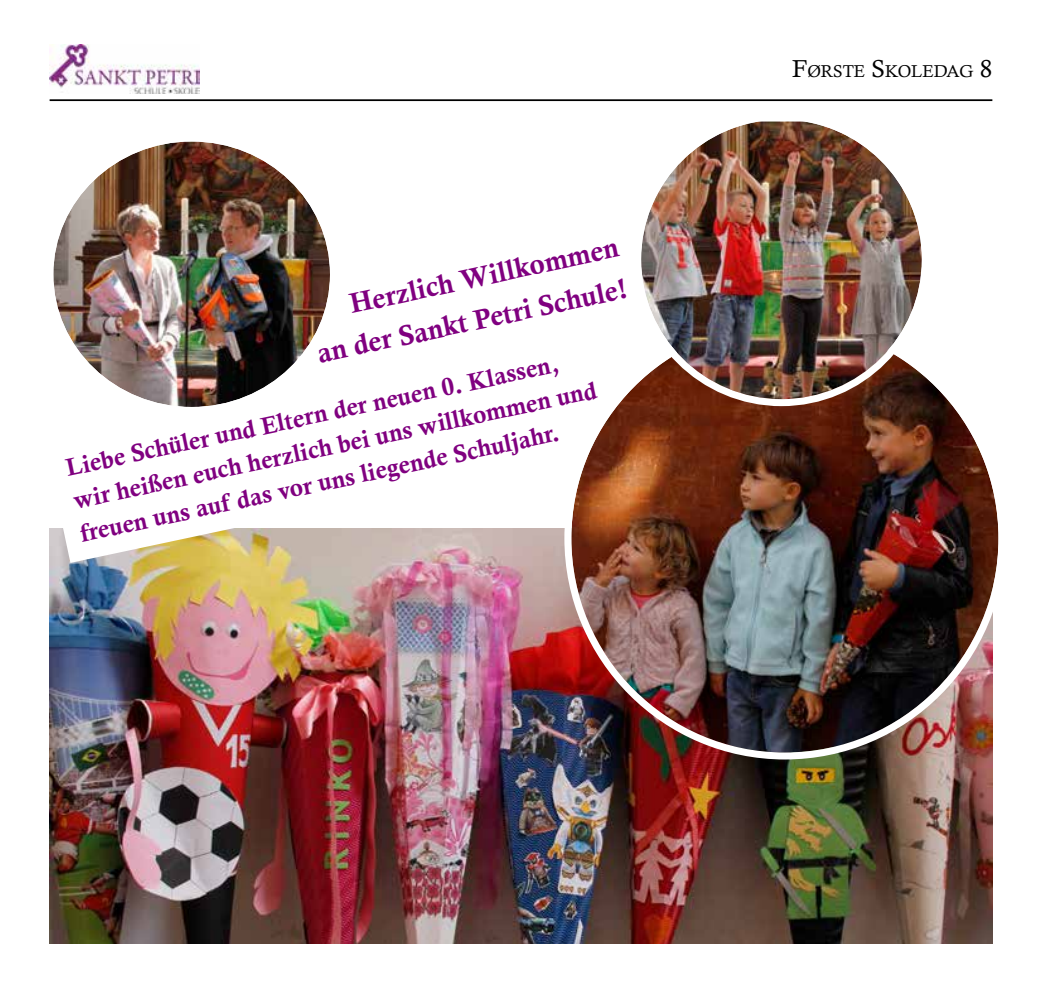
<style>
.page{position:relative;width:1042px;height:993px;background:#fff}
.page>*{position:absolute;margin:0;border:0;box-sizing:border-box;transform-origin:0 0}
.t1{font:28px/41.8px "Calis MT Bol";color:#800080;text-align:right}
.t2{font:24.5px/33.8px "Calis MT Bol";color:#800080}
.t3{font:17.15px "Calisto";color:#000}
.s1{font-size:24.5px}
</style>
<div class="page">
<hr style="left:50px;top:99px;width:942px;height:2px;background:#000">
<img style="left:50px;top:45px;width:149px;height:48px">
<img style="left:50px;top:563px;width:942px;height:380px">
<svg style="left:49px;top:528px;width:516px;height:35px"></svg>
<img style="left:571px;top:374px;width:426px;height:378px">
<img style="left:54px;top:142px;width:275px;height:264px">
<div style="left:46px;top:134px;width:291px;height:280px;border:7px solid #fff;border-radius:50%"></div>
<img style="left:641px;top:121px;width:281px;height:278px">
<div style="left:634px;top:113px;width:295px;height:293px;border:7px solid #fff;border-radius:50%"></div>
<p class="t1" style="left:304px;top:292px;width:318px;rotate:-12deg">Herzlich Willkommen<br>an der Sankt Petri Schule!</p>
<p class="t2" style="left:63px;top:451px;width:536px;rotate:-12deg">Liebe Schüler und Eltern der neuen 0. Klassen, wir heißen euch herzlich bei uns willkommen und freuen uns auf das vor uns liegende Schuljahr.</p>
<p class="t3" style="left:792px;top:61px;width:202px"><span class="s1">F</span>ØRSTE <span class="s1">S</span>KOLEDAG <span class="s1">8</span></p>
</div>
